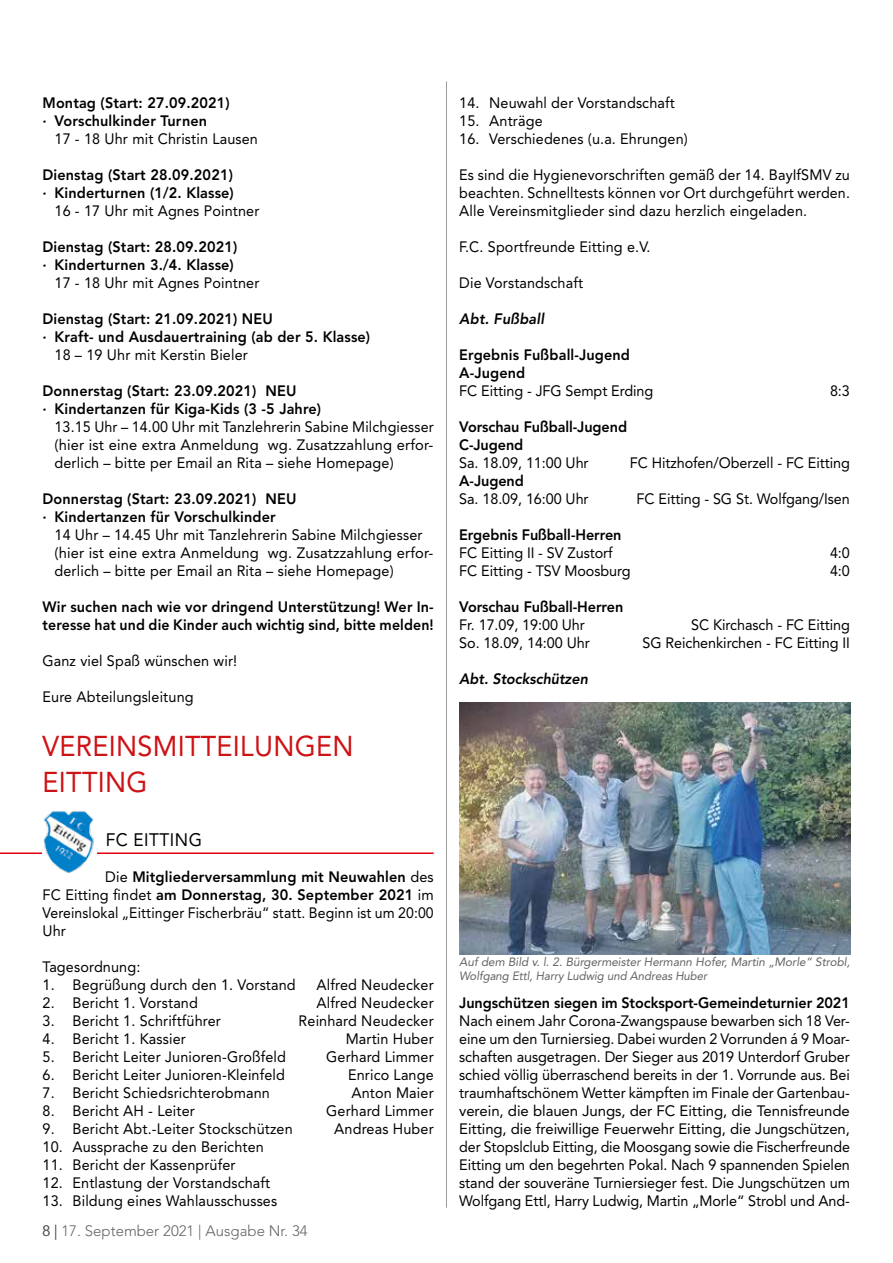
<style>
.page{position:relative;width:893px;height:1263px;background:#fff}
.page>*{position:absolute;margin:0;border:0;box-sizing:border-box;transform-origin:0 0}
.t1{font:28.5px/36px "Avenir LT Std";letter-spacing:.01em;color:#cd1316;scale:.95 1}
.t2{font:18px "Avenir LT Std";letter-spacing:.03em;color:#000;scale:.95 1}
.t3{font:15px/18px "Avenir LT Std";letter-spacing:.01em;color:#000;text-align:justify;scale:.96 1}
.t4{font:800 15px/18px "Avenir LT Std";letter-spacing:.01em;color:#000;scale:.96 1}
.t5{font:15px/18px "Avenir LT Std";letter-spacing:.01em;color:#000;text-align:justify}
.t6{font:15px/18px "Avenir LT Std";letter-spacing:.01em;color:#000;text-align:justify;scale:.95 1}
.t7{font:300 15px "Avenir LT Std";color:#636362}
.t8{font:italic 800 15px "Avenir LT Std";letter-spacing:-.005em;color:#000;scale:.96 1}
.t9{font:italic 12px/13.5px "Avenir LT Std";letter-spacing:-.005em;color:#636362}
.s1{font-weight:800}
</style>
<div class="page">
<hr style="left:446px;top:81px;width:1px;height:1127px;background:#9c9d9d">
<hr style="left:0;top:852px;width:434px;height:2px;background:#e3000f">
<img style="left:43px;top:811px;width:54px;height:62px">
<img style="left:459px;top:702px;width:391px;height:252px">
<p class="t4" style="left:43px;top:94px;width:197px">Montag (Start: 27.09.2021) · Vorschulkinder Turnen</p>
<p class="t3" style="left:55px;top:130px;width:213px">17 - 18 Uhr mit Christin Lausen</p>
<p class="t4" style="left:43px;top:166px;width:201px">Dienstag (Start 28.09.2021) · Kinderturnen (1/2. Klasse)</p>
<p class="t3" style="left:55px;top:202px;width:215px">16 - 17 Uhr mit Agnes Pointner</p>
<p class="t4" style="left:43px;top:238px;width:204px">Dienstag (Start: 28.09.2021) · Kinderturnen 3./4. Klasse)</p>
<p class="t3" style="left:55px;top:274px;width:215px">17 - 18 Uhr mit Agnes Pointner</p>
<p class="t4" style="left:43px;top:310px;width:343px">Dienstag (Start: 21.09.2021) NEU<br>· Kraft- und Ausdauertraining (ab der 5. Klasse)</p>
<p class="t3" style="left:55px;top:346px;width:203px">18 – 19 Uhr mit Kerstin Bieler</p>
<p class="t4" style="left:43px;top:382px;width:292px">Donnerstag (Start: 23.09.2021) NEU<br>· Kindertanzen für Kiga-Kids (3 -5 Jahre)</p>
<p class="t6" style="left:55px;top:418px;width:401px">13.15 Uhr – 14.00 Uhr mit Tanzlehrerin Sabine Milchgiesser (hier ist eine extra Anmeldung wg. Zusatzzahlung erfor&shy;derlich – bitte per Email an Rita – siehe Homepage)</p>
<p class="t4" style="left:43px;top:490px;width:266px">Donnerstag (Start: 23.09.2021) NEU · Kindertanzen für Vorschulkinder</p>
<p class="t3" style="left:55px;top:526px;width:396px;text-align:left">14 Uhr – 14.45 Uhr mit Tanzlehrerin Sabine Milchgiesser (hier ist eine extra Anmeldung wg. Zusatzzahlung erfor&shy;derlich – bitte per Email an Rita – siehe Homepage)</p>
<p class="t4" style="left:43px;top:598px;width:409px">Wir suchen nach wie vor dringend Unterstützung! Wer In&shy;teresse hat und die Kinder auch wichtig sind, bitte melden!</p>
<p class="t3" style="left:43px;top:652px;width:204px">Ganz viel Spaß wünschen wir!</p>
<p class="t3" style="left:43px;top:688px;width:159px">Eure Abteilungsleitung</p>
<h1 class="t1" style="left:43px;top:728px;width:329px">VEREINSMITTEILUNGEN<br>EITTING</h1>
<p class="t2" style="left:106px;top:829px;width:103px">FC EITTING</p>
<p class="t5" style="left:43px;top:868px;width:393px;text-indent:63px">Die <span class="s1">Mitgliederversammlung mit Neuwahlen</span> des FC Eitting findet <span class="s1">am Donnerstag, 30. September 2021</span> im Vereinslokal „Eittinger Fischerbräu“ statt. Beginn ist um 20:00<br>Uhr</p>
<p class="t3" style="left:43px;top:958px;width:103px">Tagesordnung:</p>
<p class="t3" style="left:43px;top:976px;width:265px">1. Begrüßung durch den 1. Vorstand</p>
<p class="t3" style="left:317px;top:976px;width:124px">Alfred Neudecker</p>
<p class="t3" style="left:43px;top:994px;width:163px">2. Bericht 1. Vorstand</p>
<p class="t3" style="left:317px;top:994px;width:124px">Alfred Neudecker</p>
<p class="t3" style="left:43px;top:1012px;width:187px">3. Bericht 1. Schriftführer</p>
<p class="t3" style="left:299px;top:1012px;width:142px">Reinhard Neudecker</p>
<p class="t3" style="left:43px;top:1030px;width:151px">4. Bericht 1. Kassier</p>
<p class="t3" style="left:346px;top:1030px;width:93px">Martin Huber</p>
<p class="t3" style="left:43px;top:1048px;width:255px">5. Bericht Leiter Junioren-Großfeld</p>
<p class="t3" style="left:326px;top:1048px;width:114px">Gerhard Limmer</p>
<p class="t3" style="left:43px;top:1066px;width:254px">6. Bericht Leiter Junioren-Kleinfeld</p>
<p class="t3" style="left:348px;top:1066px;width:91px">Enrico Lange</p>
<p class="t3" style="left:43px;top:1084px;width:238px">7. Bericht Schiedsrichterobmann</p>
<p class="t3" style="left:351px;top:1084px;width:87px">Anton Maier</p>
<p class="t3" style="left:43px;top:1102px;width:160px">8. Bericht AH - Leiter</p>
<p class="t3" style="left:326px;top:1102px;width:114px">Gerhard Limmer</p>
<p class="t3" style="left:43px;top:1120px;width:262px">9. Bericht Abt.-Leiter Stockschützen</p>
<p class="t3" style="left:334px;top:1120px;width:105px">Andreas Huber</p>
<p class="t3" style="left:43px;top:1138px;width:232px">10. Aussprache zu den Berichten</p>
<p class="t3" style="left:43px;top:1156px;width:203px">11. Bericht der Kassenprüfer</p>
<p class="t3" style="left:43px;top:1174px;width:239px">12. Entlastung der Vorstandschaft</p>
<p class="t3" style="left:43px;top:1192px;width:246px">13. Bildung eines Wahlausschusses</p>
<p class="t7" style="left:43px;top:1222px;width:267px">8 | 17. September 2021 | Ausgabe Nr. 34</p>
<p class="t3" style="left:459px;top:94px;width:226px">14. Neuwahl der Vorstandschaft</p>
<p class="t3" style="left:459px;top:112px;width:88px">15. Anträge</p>
<p class="t3" style="left:459px;top:130px;width:240px">16. Verschiedenes (u.a. Ehrungen)</p>
<p class="t3" style="left:459px;top:166px;width:408px">Es sind die Hygienevorschriften gemäß der 14. BayIfSMV zu beachten. Schnelltests können vor Ort durchgeführt werden.<br>Alle Vereinsmitglieder sind dazu herzlich eingeladen.</p>
<p class="t3" style="left:459px;top:238px;width:201px">F.C. Sportfreunde Eitting e.V.</p>
<p class="t3" style="left:459px;top:274px;width:131px">Die Vorstandschaft</p>
<p class="t8" style="left:459px;top:310px;width:90px">Abt. Fußball</p>
<p class="t4" style="left:459px;top:346px;width:179px">Ergebnis Fußball-Jugend<br>A-Jugend</p>
<p class="t3" style="left:459px;top:382px;width:204px">FC Eitting - JFG Sempt Erding</p>
<p class="t3" style="left:830px;top:382px;width:22px">8:3</p>
<p class="t4" style="left:459px;top:418px;width:176px">Vorschau Fußball-Jugend<br>C-Jugend</p>
<p class="t3" style="left:459px;top:454px;width:136px">Sa. 18.09, 11:00 Uhr</p>
<p class="t3" style="left:630px;top:454px;width:231px">FC Hitzhofen/Oberzell - FC Eitting</p>
<p class="t4" style="left:459px;top:472px;width:69px">A-Jugend</p>
<p class="t3" style="left:459px;top:490px;width:136px">Sa. 18.09, 16:00 Uhr</p>
<p class="t3" style="left:637px;top:490px;width:224px">FC Eitting - SG St. Wolfgang/Isen</p>
<p class="t4" style="left:459px;top:526px;width:171px">Ergebnis Fußball-Herren</p>
<p class="t3" style="left:459px;top:544px;width:161px">FC Eitting II - SV Zustorf</p>
<p class="t3" style="left:830px;top:544px;width:22px">4:0</p>
<p class="t3" style="left:459px;top:562px;width:180px">FC Eitting - TSV Moosburg</p>
<p class="t3" style="left:830px;top:562px;width:22px">4:0</p>
<p class="t4" style="left:459px;top:598px;width:172px">Vorschau Fußball-Herren</p>
<p class="t3" style="left:459px;top:616px;width:132px">Fr. 17.09, 19:00 Uhr</p>
<p class="t3" style="left:691px;top:616px;width:167px">SC Kirchasch - FC Eitting</p>
<p class="t3" style="left:459px;top:634px;width:137px">So. 18.09, 14:00 Uhr</p>
<p class="t3" style="left:642px;top:634px;width:218px">SG Reichenkirchen - FC Eitting II</p>
<p class="t8" style="left:459px;top:670px;width:136px">Abt. Stockschützen</p>
<p class="t9" style="left:459px;top:955px;width:392px">Auf dem Bild v. l. 2. Bürgermeister Hermann Hofer, Martin „Morle“ Strobl,<br>Wolfgang Ettl, Harry Ludwig und Andreas Huber</p>
<p class="t4" style="left:459px;top:994px;width:408px">Jungschützen siegen im Stocksport-Gemeindeturnier 2021</p>
<p class="t3" style="left:459px;top:1012px;width:408px">Nach einem Jahr Corona-Zwangspause bewarben sich 18 Ver&shy;eine um den Turniersieg. Dabei wurden 2 Vorrunden á 9 Moar&shy;schaften ausgetragen. Der Sieger aus 2019 Unterdorf Gruber schied völlig überraschend bereits in der 1. Vorrunde aus. Bei traumhaftschönem Wetter kämpften im Finale der Gartenbau&shy;verein, die blauen Jungs, der FC Eitting, die Tennisfreunde Eitting, die freiwillige Feuerwehr Eitting, die Jungschützen, der Stopslclub Eitting, die Moosgang sowie die Fischerfreunde Eitting um den begehrten Pokal. Nach 9 spannenden Spielen stand der souveräne Turniersieger fest. Die Jungschützen um Wolfgang Ettl, Harry Ludwig, Martin „Morle“ Strobl und And-</p>
</div>
